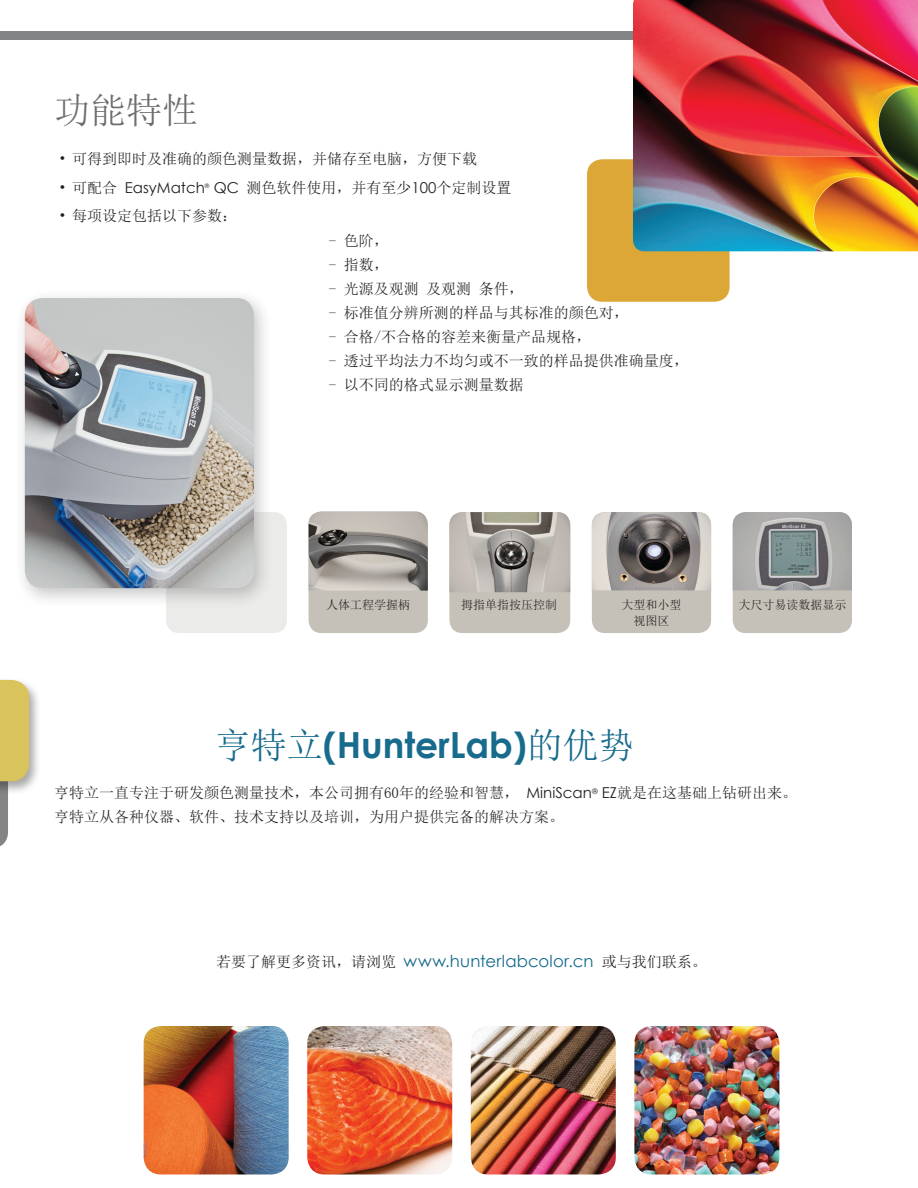
<style>
.page{position:relative;width:918px;height:1188px;background:#fff}
.page>*{position:absolute;margin:0;border:0;box-sizing:border-box;transform-origin:0 0}
.t1{font:700 36px "Century Gothic";color:#176b8c}
.t2{font:36px "Sim Sun";color:#6c6d70}
.HL_Advantage{font:16.5px "Century Gothic";letter-spacing:.01em;color:#176b8c}
.HL_Advantage-2{font:15px "Sim Sun";color:#231f20}
.Body{font:15px "Sim Sun";color:#231f20}
.t3{font:15px "Century Gothic";color:#231f20}
.t4{font:12px/16.5px "Sim Sun";color:#231f20;text-align:center}
.t5{font:6px "Century Gothic";color:#231f20}
.s1{font-family:"Sim Sun"}
.s2{font-family:"Century Gothic"}
.s3{font-family:"Sim Sun";font-weight:400}
.s4{font-family:"Sim Sun";font-size:15px;color:#231f20}
</style>
<div class="page">
<div style="left:0;top:32px;width:633px;height:8px;background:#838485"></div>
<div style="left:587px;top:159px;width:143px;height:143px;background:#dca736;border-radius:15px"></div>
<img style="left:633px;top:0;width:285px;height:251px">
<img style="left:634px;top:1026px;width:145px;height:148px">
<img style="left:471px;top:1026px;width:145px;height:148px">
<img style="left:307px;top:1026px;width:145px;height:148px">
<img style="left:144px;top:1026px;width:145px;height:148px">
<div style="left:166px;top:512px;width:121px;height:121px;background:#ebebea;border-radius:13px"></div>
<div style="left:14px;top:288px;width:259px;height:321px;background:#231f20;opacity:.25"></div>
<img style="left:25px;top:298px;width:229px;height:290px">
<div style="left:733px;top:512px;width:119px;height:121px;background:#c5c1b8;border-radius:13px"></div>
<img style="left:733px;top:512px;width:119px;height:78px">
<div style="left:592px;top:512px;width:119px;height:121px;background:#c5c1b8;border-radius:13px"></div>
<img style="left:592px;top:512px;width:119px;height:78px">
<div style="left:449px;top:512px;width:121px;height:121px;background:#c5c1b8;border-radius:13px"></div>
<img style="left:449px;top:512px;width:121px;height:80px">
<div style="left:309px;top:512px;width:119px;height:121px;background:#c5c1b8;border-radius:13px"></div>
<img style="left:309px;top:512px;width:119px;height:79px">
<div style="left:0;top:677px;width:41px;height:118px;background:#231f20;opacity:.39"></div>
<svg style="left:0;top:680px;width:29px;height:166px"></svg>
<p class="t2" style="left:54px;top:92px;width:145px">功能特性</p>
<p class="HL_Advantage-2" style="left:59px;top:151px;width:420px">• 可得到即时及准确的颜色测量数据，并储存至电脑，方便下载</p>
<p class="t3" style="left:59px;top:178px;width:148px"><span class="s1">• 可配合</span> EasyMatch</p>
<p class="t5" style="left:205px;top:182px;width:6px">®</p>
<p class="HL_Advantage-2" style="left:214px;top:180px;width:299px"><span class="s2">QC</span> 测色软件使用，并有至少<span class="s2">100</span>个定制设置</p>
<p class="HL_Advantage-2" style="left:59px;top:208px;width:180px">• 每项设定包括以下参数：</p>
<p class="Body" style="left:329px;top:233px;width:61px">- 色阶，</p>
<p class="Body" style="left:329px;top:257px;width:61px">- 指数，</p>
<p class="Body" style="left:329px;top:281px;width:196px">- 光源及观测 及观测 条件，</p>
<p class="Body" style="left:329px;top:305px;width:301px">- 标准值分辨所测的样品与其标准的颜色对，</p>
<p class="Body" style="left:329px;top:329px;width:264px">- 合格/不合格的容差来衡量产品规格，</p>
<p class="Body" style="left:329px;top:353px;width:361px">- 透过平均法力不均匀或不一致的样品提供准确量度，</p>
<p class="Body" style="left:329px;top:377px;width:196px">- 以不同的格式显示测量数据</p>
<p class="t4" style="left:326px;top:596px;width:85px">人体工程学握柄</p>
<p class="t4" style="left:461px;top:596px;width:97px">拇指单指按压控制</p>
<p class="t4" style="left:621px;top:596px;width:61px">大型和小型视图区</p>
<p class="t4" style="left:738px;top:596px;width:109px">大尺寸易读数据显示</p>
<p class="t1" style="left:215px;top:722px;width:421px"><span class="s3">亨特立</span>(HunterLab)<span class="s3">的优势</span></p>
<p class="HL_Advantage-2" style="left:54px;top:785px;width:745px">亨特立一直专注于研发颜色测量技术，本公司拥有60年的经验和智慧， <span class="s2">MiniScan</span><sup>®</sup> <span class="s2">EZ</span>就是在这基础上钻研出来。</p>
<p class="HL_Advantage-2" style="left:54px;top:809px;width:511px">亨特立从各种仪器、软件、技术支持以及培训，为用户提供完备的解决方案。</p>
<p class="HL_Advantage" style="left:216px;top:951px;width:492px"><span class="s4">若要了解更多资讯，请浏览</span> www.hunterlabcolor.cn <span class="s4">或与我们联系。</span></p>
</div>
